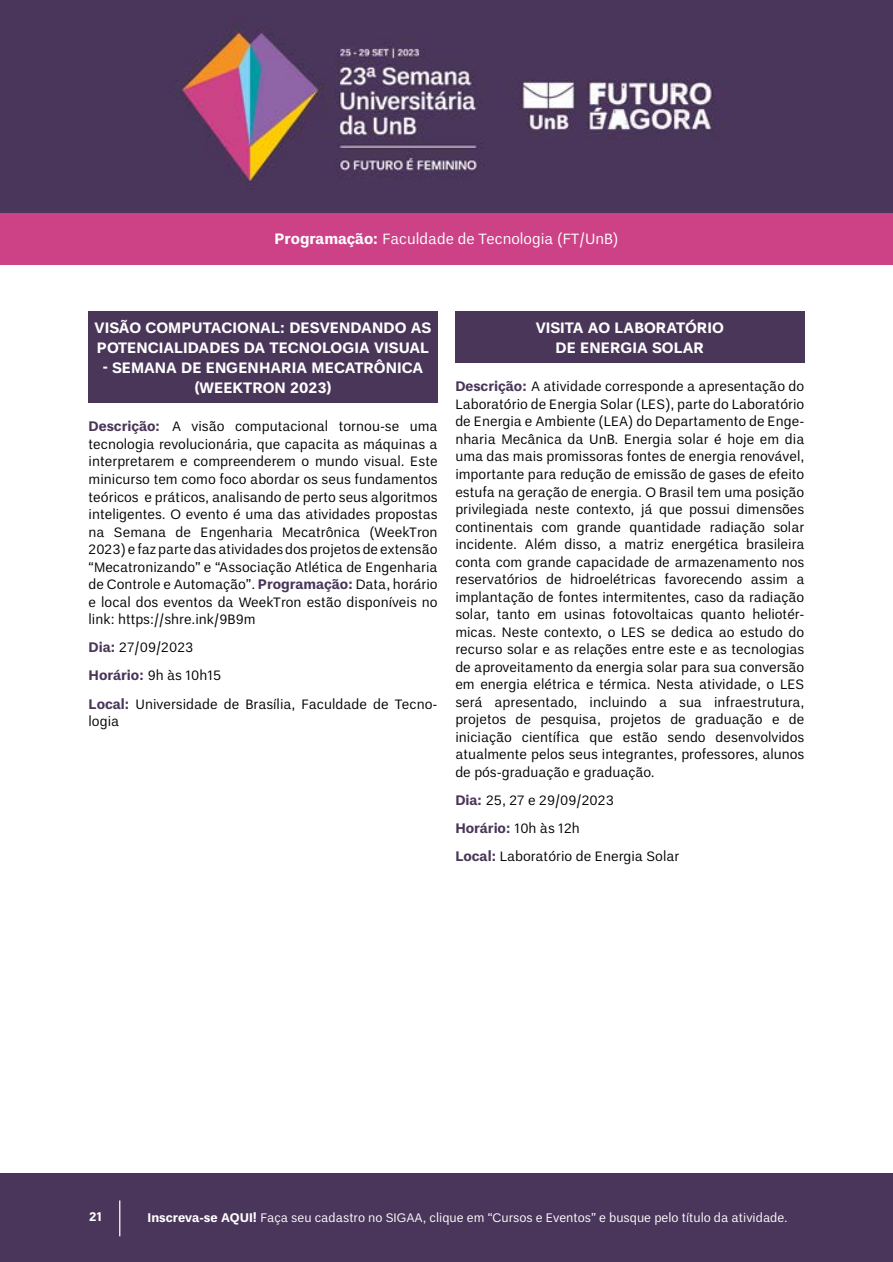
<style>
.page{position:relative;width:893px;height:1262px;background:#fff}
.page>*{position:absolute;margin:0;border:0;box-sizing:border-box;transform-origin:0 0}
.t1{font:700 15px/20px "Un B Pro";color:#fff;text-align:center}
.t2{font:15px "Un B Pro";color:#fff}
.t3{font:13.75px/17.5px "Un B Pro";color:#000;text-align:justify}
.t4{font:12.5px "Un B Pro";color:#fff}
.t5{font:700 12.5px "Un B Pro";color:#fff}
.s1{font-weight:700}
.s2{font-weight:700;color:#4a3659}
</style>
<div class="page">
<div style="left:0;top:213px;width:893px;height:51px;background:#cd4287"></div>
<div style="left:0;top:1172px;width:893px;height:89px;background:#4b365b"></div>
<hr style="left:119px;top:1200px;width:1px;height:36px;background:#fff">
<img style="left:0;top:0;width:893px;height:213px">
<div style="left:89px;top:311px;width:349px;height:92px;background:#4a3659"></div>
<div style="left:455px;top:311px;width:349px;height:52px;background:#4a3659"></div>
<p class="t2" style="left:275px;top:230px;width:345px"><span class="s1">Programação:</span> Faculdade de Tecnologia (FT/UnB)</p>
<p class="t1" style="left:95px;top:317px;width:338px;text-align:left">VISÃO COMPUTACIONAL: DESVENDANDO AS<br>POTENCIALIDADES DA TECNOLOGIA VISUAL</p>
<p class="t1" style="left:103px;top:357px;width:322px">- SEMANA DE ENGENHARIA MECATRÔNICA (WEEKTRON 2023)</p>
<p class="t3" style="left:89px;top:418px;width:351px"><span class="s2">Descrição:</span> A visão computacional tornou-se uma tecnologia revolucionária, que capacita as máquinas a interpretarem e compreenderem o mundo visual. Este minicurso tem como foco abordar os seus fundamentos teóricos e práticos, analisando de perto seus algoritmos inteligentes. O evento é uma das atividades propostas na Semana de Engenharia Mecatrônica (WeekTron 2023) e faz parte das atividades dos projetos de extensão “Mecatronizando” e “Associação Atlética de Engenharia de Controle e Automação”. <span class="s2">Programação:</span> Data, horário e local dos eventos da WeekTron estão disponíveis no link: https://shre.ink/9B9m</p>
<p class="t3" style="left:89px;top:633px;width:351px;line-height:28.1px;text-align:left"><span class="s2">Dia:</span> 27/09/2023<br><span class="s2">Horário:</span> 9h às 10h15<br><span class="s2">Local:</span> Universidade de Brasília, Faculdade de Tecno-</p>
<p class="t3" style="left:89px;top:712px;width:32px">logia</p>
<p class="t1" style="left:536px;top:317px;width:190px">VISITA AO LABORATÓRIO<br>DE ENERGIA SOLAR</p>
<p class="t3" style="left:455px;top:378px;width:351px"><span class="s2">Descrição:</span> A atividade corresponde a apresentação do Laboratório de Energia Solar (LES), parte do Laboratório de Energia e Ambiente (LEA) do Departamento de Enge&shy;nharia Mecânica da UnB. Energia solar é hoje em dia uma das mais promissoras fontes de energia renovável, importante para redução de emissão de gases de efeito estufa na geração de energia. O Brasil tem uma posição privilegiada neste contexto, já que possui dimensões continentais com grande quantidade radiação solar incidente. Além disso, a matriz energética brasileira conta com grande capacidade de armazenamento nos reservatórios de hidroelétricas favorecendo assim a implantação de fontes intermitentes, caso da radiação solar, tanto em usinas fotovoltaicas quanto heliotér&shy;micas. Neste contexto, o LES se dedica ao estudo do recurso solar e as relações entre este e as tecnologias de aproveitamento da energia solar para sua conversão em energia elétrica e térmica. Nesta atividade, o LES será apresentado, incluindo a sua infraestrutura, projetos de pesquisa, projetos de graduação e de iniciação científica que estão sendo desenvolvidos atualmente pelos seus integrantes, professores, alunos de pós-graduação e graduação.</p>
<p class="t3" style="left:455px;top:786px;width:226px;line-height:28.1px;text-align:left"><span class="s2">Dia:</span> 25, 27 e 29/09/2023<br><span class="s2">Horário:</span> 10h às 12h<br><span class="s2">Local:</span> Laboratório de Energia Solar</p>
<p class="t5" style="left:89px;top:1209px;width:15px">21</p>
<p class="t4" style="left:148px;top:1210px;width:642px"><span class="s1">Inscreva-se AQUI!</span> Faça seu cadastro no SIGAA, clique em “Cursos e Eventos” e busque pelo título da atividade.</p>
</div>
